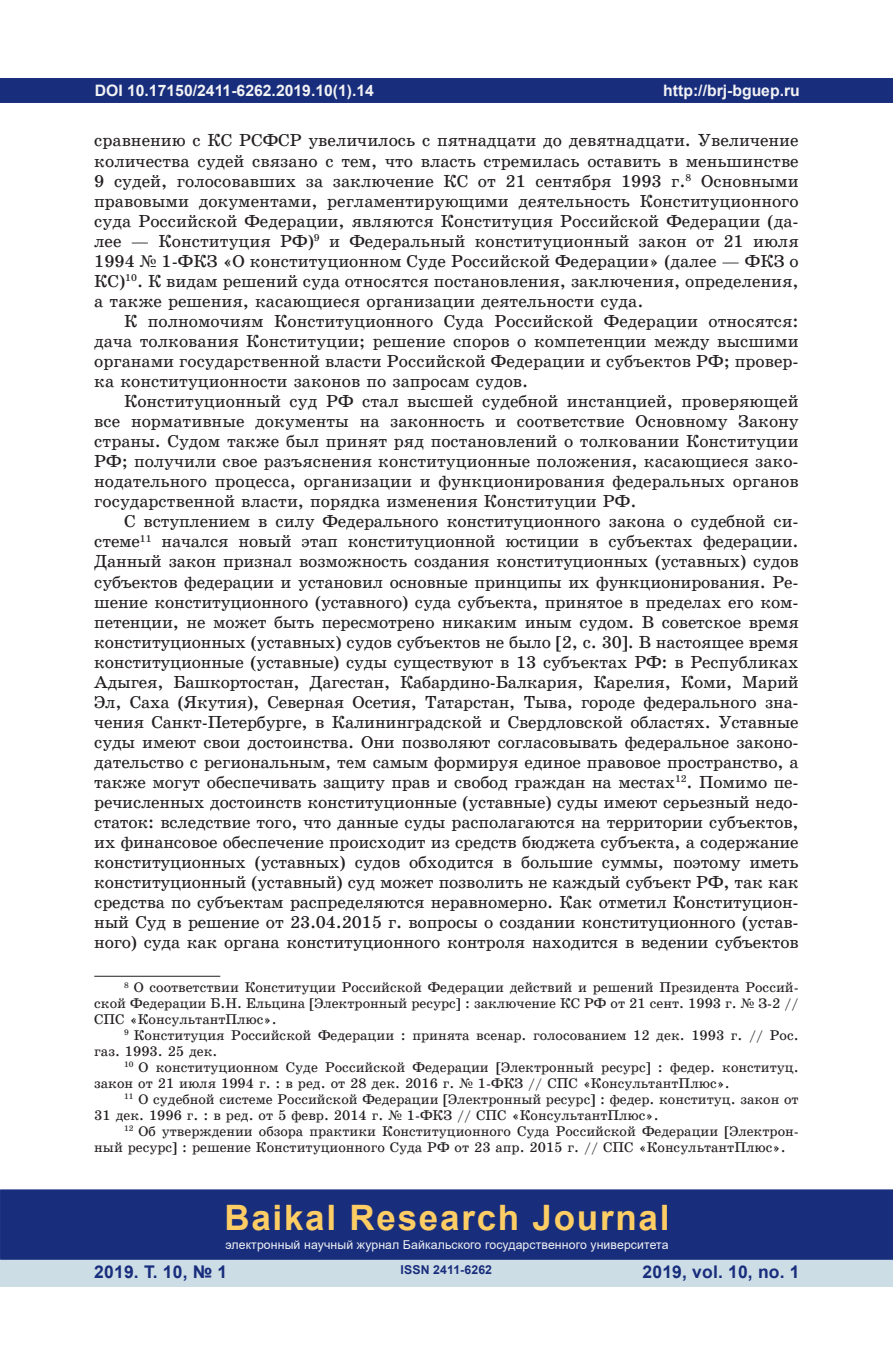
<style>
.page{position:relative;width:893px;height:1360px;background:#fff}
.page>*{position:absolute;margin:0;border:0;box-sizing:border-box;transform-origin:0 0}
.t1{font:700 35px "Arial";letter-spacing:.05em;color:#fecd64}
.t2{font:17.5px/19.9px "School Book C";color:#231f20;text-align:justify}
.t3{font:700 17.5px "Arial";letter-spacing:.01em;color:#182d7c}
.t4{font:700 15.75px "Arial";color:#f2f3f4}
.t5{font:14.17px/15.9px "School Book C";color:#231f20}
.t6{font:12.25px "Arial";letter-spacing:.01em;color:#f2f3f4}
.t7{font:700 12.25px "Arial";letter-spacing:.01em;color:#182d7c}
.s1{font-family:"Times New Roman"}
</style>
<div class="page">
<div style="left:0;top:78px;width:893px;height:25px;background:#182d7c"></div>
<div style="left:0;top:1258px;width:893px;height:28px;background:#cddde6"></div>
<div style="left:0;top:1189px;width:893px;height:70px;background:#182d7c;border:2px solid #182d7c"></div>
<hr style="left:94px;top:975px;width:126px;height:1px;background:#231f20">
<p class="t4" style="left:95px;top:79px;width:281px">DOI 10.17150/2411-6262.2019.10(1).14</p>
<p class="t2" style="left:94px;top:131px;width:706px">сравнению с КС РСФСР увеличилось с пятнадцати до девятнадцати. Увеличение количества судей связано с тем, что власть стремилась оставить в меньшинстве 9 судей, голосовавших за заключение КС от 21 сентября 1993 г.<sup>8</sup> Основными правовыми документами, регламентирующими деятельность Конституционного суда Российской Федерации, являются Конституция Российской Федерации (да&shy;лее — Конституция РФ)<sup>9</sup> и Федеральный конституционный закон от 21 июля 1994 <span class="s1">№</span> 1-ФКЗ «О конституционном Суде Российской Федерации» (далее — ФКЗ о КС)<sup>10</sup>. К видам решений суда относятся постановления, заключения, определения, а также решения, касающиеся организации деятельности суда.</p>
<p class="t2" style="left:94px;top:311px;width:706px;text-indent:30px">К полномочиям Конституционного Суда Российской Федерации относятся: дача толкования Конституции; решение споров о компетенции между высшими органами государственной власти Российской Федерации и субъектов РФ; провер&shy;ка конституционности законов по запросам судов.</p>
<p class="t2" style="left:94px;top:391px;width:706px;text-indent:30px">Конституционный суд РФ стал высшей судебной инстанцией, проверяющей все нормативные документы на законность и соответствие Основному Закону страны. Судом также был принят ряд постановлений о толковании Конституции РФ; получили свое разъяснения конституционные положения, касающиеся зако&shy;нодательного процесса, организации и функционирования федеральных органов государственной власти, порядка изменения Конституции РФ.</p>
<p class="t2" style="left:94px;top:511px;width:706px;text-indent:30px">С вступлением в силу Федерального конституционного закона о судебной си&shy;стеме<sup>11</sup> начался новый этап конституционной юстиции в субъектах федерации.<br>Данный закон признал возможность создания конституционных (уставных) судов субъектов федерации и установил основные принципы их функционирования. Ре&shy;шение конституционного (уставного) суда субъекта, принятое в пределах его ком&shy;петенции, не может быть пересмотрено никаким иным судом. В советское время конституционных (уставных) судов субъектов не было [2, с. 30]. В настоящее время конституционные (уставные) суды существуют в 13 субъектах РФ: в Республиках Адыгея, Башкортостан, Дагестан, Кабардино-Балкария, Карелия, Коми, Марий Эл, Саха (Якутия), Северная Осетия, Татарстан, Тыва, городе федерального зна&shy;чения Санкт-Петербурге, в Калининградской и Свердловской областях. Уставные суды имеют свои достоинства. Они позволяют согласовывать федеральное законо&shy;дательство с региональным, тем самым формируя единое правовое пространство, а также могут обеспечивать защиту прав и свобод граждан на местах<sup>12</sup>. Помимо пе&shy;речисленных достоинств конституционные (уставные) суды имеют серьезный недо&shy;статок: вследствие того, что данные суды располагаются на территории субъектов, их финансовое обеспечение происходит из средств бюджета субъекта, а содержание конституционных (уставных) судов обходится в большие суммы, поэтому иметь конституционный (уставный) суд может позволить не каждый субъект РФ, так как средства по субъектам распределяются неравномерно. Как отметил Конституцион&shy;ный Суд в решение от 23.04.2015 г. вопросы о создании конституционного (устав&shy;ного) суда как органа конституционного контроля находится в ведении субъектов</p>
<p class="t5" style="left:94px;top:979px;width:706px;text-align:justify;text-indent:30px"><sup>8</sup> О соответствии Конституции Российской Федерации действий и решений Президента Россий&shy;ской Федерации Б.Н. Ельцина [Электронный ресурс] : заключение КС РФ от 21 сент. 1993 г. <span class="s1">№</span> З-2 // СПС «КонсультантПлюс».</p>
<p class="t5" style="left:94px;top:1027px;width:706px;text-indent:30px"><sup>9</sup> Конституция Российской Федерации : принята всенар. голосованием 12 дек. 1993 г. // Рос. газ. 1993. 25 дек.</p>
<p class="t5" style="left:94px;top:1059px;width:706px;text-indent:30px"><sup>10</sup> О конституционном Суде Российской Федерации [Электронный ресурс] : федер. конституц. закон от 21 июля 1994 г. : в ред. от 28 дек. 2016 г. <span class="s1">№</span> 1-ФКЗ // СПС «КонсультантПлюс».</p>
<p class="t5" style="left:94px;top:1091px;width:706px;text-indent:30px"><sup>11</sup> О судебной системе Российской Федерации [Электронный ресурс] : федер. конституц. закон от<br>31 дек. 1996 г. : в ред. от 5 февр. 2014 г. <span class="s1">№</span> 1-ФКЗ // СПС «КонсультантПлюс».</p>
<p class="t5" style="left:94px;top:1122px;width:706px;text-indent:30px"><sup>12</sup> Об утверждении обзора практики Конституционного Суда Российской Федерации [Электрон&shy;ный ресурс] : решение Конституционного Суда РФ от 23 апр. 2015 г. // СПС «КонсультантПлюс».</p>
<p class="t4" style="left:663px;top:79px;width:138px">http://brj-bguep.ru</p>
<p class="t4" style="left:357px;top:79px;width:10px">5</p>
<h1 class="t1" style="left:224px;top:1192px;width:447px">Baikal Research Journal</h1>
<p class="t6" style="left:225px;top:1236px;width:445px">электронный научный журнал Байкальского государственного университета</p>
<p class="t3" style="left:94px;top:1259px;width:135px">2019. Т. 10, № 1</p>
<p class="t7" style="left:401px;top:1261px;width:93px">ISSN 2411-6262</p>
<p class="t3" style="left:643px;top:1259px;width:159px">2019, vol. 10, no. 1</p>
</div>
